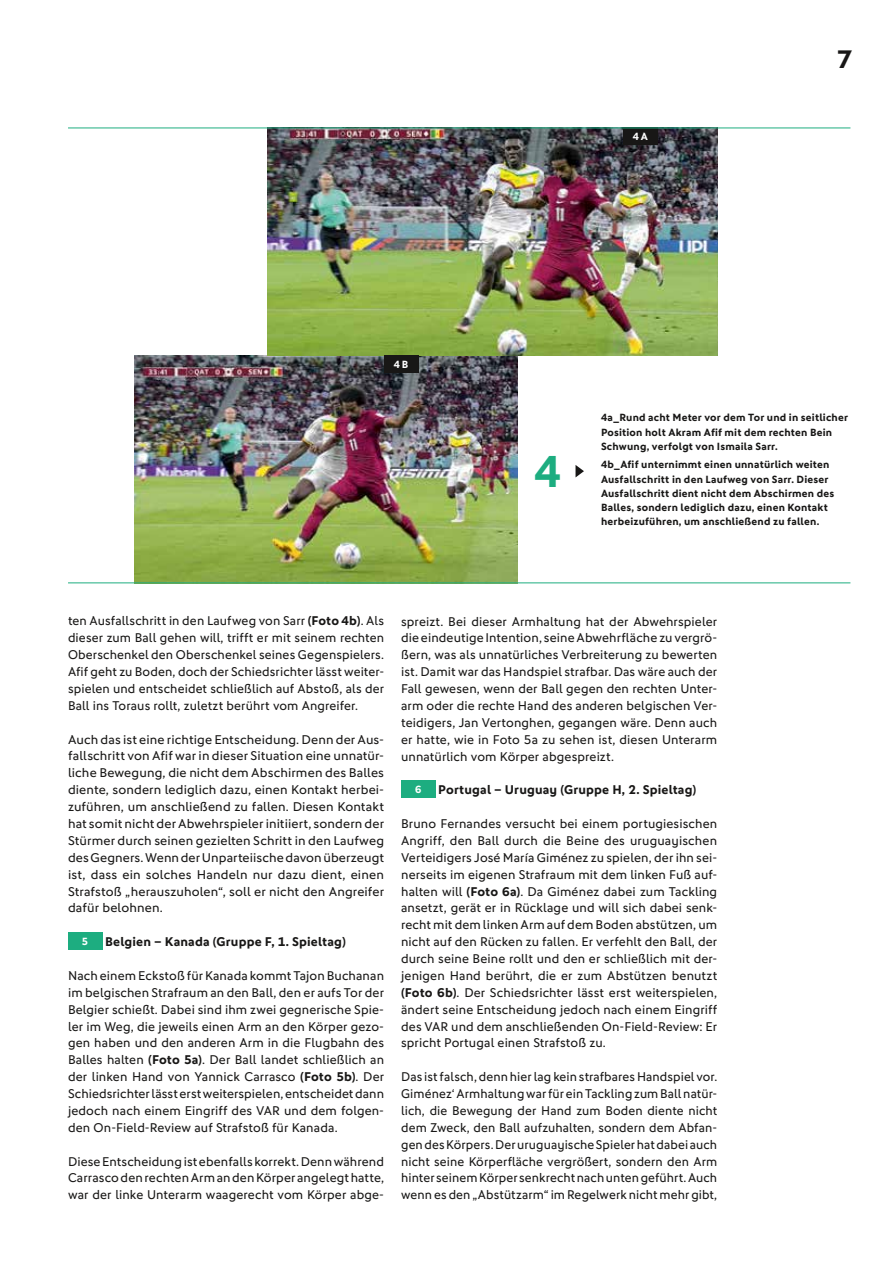
<style>
.page{position:relative;width:893px;height:1263px;background:#fff}
.page>*{position:absolute;margin:0;border:0;box-sizing:border-box;transform-origin:0 0}
.t1{font:700 45px "DFB Sans";color:#1dad80}
.t2{font:700 25.5px "DFB Sans";color:#181716}
.t3{font:12.75px/17px "DFB Sans";letter-spacing:.01em;color:#181716;text-align:justify}
.t4{font:700 12.75px "DFB Sans";letter-spacing:.015em;color:#181716}
.t5{font:700 10.5px/14.2px "DFB Sans";letter-spacing:.02em;color:#181716}
.t6{font:700 10.5px "DFB Sans";color:#fff}
.s1{font-weight:700}
</style>
<div class="page">
<div style="left:68px;top:933px;width:34px;height:17px;background:#1dad80"></div>
<div style="left:401px;top:781px;width:34px;height:17px;background:#1dad80"></div>
<img style="left:135px;top:355px;width:382px;height:227px">
<img style="left:268px;top:129px;width:449px;height:226px">
<svg style="left:575px;top:465px;width:9px;height:12px"></svg>
<div style="left:384px;top:356px;width:34px;height:17px;background:#181716"></div>
<div style="left:623px;top:128px;width:34px;height:17px;background:#181716"></div>
<hr style="left:68px;top:582px;width:782px;height:1px;background:#1dad80">
<hr style="left:68px;top:128px;width:782px;height:1px;background:#1dad80">
<p class="t6" style="left:633px;top:130px;width:17px">4A</p>
<h2 class="t2" style="left:837px;top:44px;width:17px">7</h2>
<p class="t6" style="left:394px;top:358px;width:16px">4B</p>
<h1 class="t1" style="left:534px;top:445px;width:28px">4</h1>
<p class="t5" style="left:601px;top:411px;width:249px">4a_Rund acht Meter vor dem Tor und in seitlicher<br>Position holt Akram Afif mit dem rechten Bein<br>Schwung, verfolgt von Ismaila Sarr.</p>
<p class="t5" style="left:601px;top:458px;width:235px">4b_Afif unternimmt einen unnatürlich weiten Ausfallschritt in den Laufweg von Sarr. Dieser Ausfallschritt dient nicht dem Abschirmen des Balles, sondern lediglich dazu, einen Kontakt herbeizuführen, um anschließend zu fallen.</p>
<p class="t3" style="left:68px;top:612px;width:318px">ten Ausfallschritt in den Laufweg von Sarr <span class="s1">(Foto 4b)</span>. Als dieser zum Ball gehen will, trifft er mit seinem rechten Oberschenkel den Oberschenkel seines Gegenspielers.<br>Afif geht zu Boden, doch der Schiedsrichter lässt weiter&shy;spielen und entscheidet schließlich auf Abstoß, als der Ball ins Toraus rollt, zuletzt berührt vom Angreifer.</p>
<p class="t3" style="left:68px;top:731px;width:318px">Auch das ist eine richtige Entscheidung. Denn der Aus&shy;fallschritt von Afif war in dieser Situation eine unnatür&shy;liche Bewegung, die nicht dem Abschirmen des Balles diente, sondern lediglich dazu, einen Kontakt herbei&shy;zuführen, um anschließend zu fallen. Diesen Kontakt hat somit nicht der Abwehrspieler initiiert, sondern der Stürmer durch seinen gezielten Schritt in den Laufweg des Gegners. Wenn der Unparteiische davon überzeugt ist, dass ein solches Handeln nur dazu dient, einen Strafstoß „herauszuholen“, soll er nicht den Angreifer dafür belohnen.</p>
<p class="t6" style="left:82px;top:935px;width:8px">5</p>
<p class="t4" style="left:105px;top:934px;width:242px">Belgien – Kanada (Gruppe F, 1. Spieltag)</p>
<p class="t3" style="left:68px;top:967px;width:318px">Nach einem Eckstoß für Kanada kommt Tajon Buchanan im belgischen Strafraum an den Ball, den er aufs Tor der Belgier schießt. Dabei sind ihm zwei gegnerische Spie&shy;ler im Weg, die jeweils einen Arm an den Körper gezo&shy;gen haben und den anderen Arm in die Flugbahn des Balles halten <span class="s1">(Foto 5a)</span>. Der Ball landet schließlich an der linken Hand von Yannick Carrasco <span class="s1">(Foto 5b)</span>. Der Schiedsrichter lässt erst weiterspielen, entscheidet dann jedoch nach einem Eingriff des VAR und dem folgen&shy;den On-Field-Review auf Strafstoß für Kanada.</p>
<p class="t3" style="left:68px;top:1152px;width:318px">Diese Entscheidung ist ebenfalls korrekt. Denn während Carrasco den rechten Arm an den Körper angelegt hatte, war der linke Unterarm waagerecht vom Körper abge-</p>
<p class="t3" style="left:401px;top:612px;width:318px">spreizt. Bei dieser Armhaltung hat der Abwehrspieler die eindeutige Intention, seine Abwehrfläche zu vergrö&shy;ßern, was als unnatürliches Verbreiterung zu bewerten ist. Damit war das Handspiel strafbar. Das wäre auch der Fall gewesen, wenn der Ball gegen den rechten Unter&shy;arm oder die rechte Hand des anderen belgischen Ver&shy;teidigers, Jan Vertonghen, gegangen wäre. Denn auch er hatte, wie in Foto 5a zu sehen ist, diesen Unterarm unnatürlich vom Körper abgespreizt.</p>
<p class="t6" style="left:415px;top:783px;width:8px">6</p>
<p class="t4" style="left:438px;top:782px;width:260px">Portugal – Uruguay (Gruppe H, 2. Spieltag)</p>
<p class="t3" style="left:401px;top:815px;width:318px">Bruno Fernandes versucht bei einem portugiesischen Angriff, den Ball durch die Beine des uruguayischen Verteidigers José María Giménez zu spielen, der ihn sei&shy;nerseits im eigenen Strafraum mit dem linken Fuß auf&shy;halten will <span class="s1">(Foto 6a)</span>. Da Giménez dabei zum Tackling ansetzt, gerät er in Rücklage und will sich dabei senk&shy;recht mit dem linken Arm auf dem Boden abstützen, um nicht auf den Rücken zu fallen. Er verfehlt den Ball, der durch seine Beine rollt und den er schließlich mit der&shy;jenigen Hand berührt, die er zum Abstützen benutzt <span class="s1">(Foto 6b)</span>. Der Schiedsrichter lässt erst weiterspielen, ändert seine Entscheidung jedoch nach einem Eingriff des VAR und dem anschließenden On-Field-Review: Er spricht Portugal einen Strafstoß zu.</p>
<p class="t3" style="left:401px;top:1068px;width:318px">Das ist falsch, denn hier lag kein strafbares Handspiel vor.<br>Giménez‘ Armhaltung war für ein Tackling zum Ball natür&shy;lich, die Bewegung der Hand zum Boden diente nicht dem Zweck, den Ball aufzuhalten, sondern dem Abfan&shy;gen des Körpers. Der uruguayische Spieler hat dabei auch nicht seine Körperfläche vergrößert, sondern den Arm hinter seinem Körper senkrecht nach unten geführt. Auch wenn es den „Abstützarm“ im Regelwerk nicht mehr gibt,</p>
</div>
